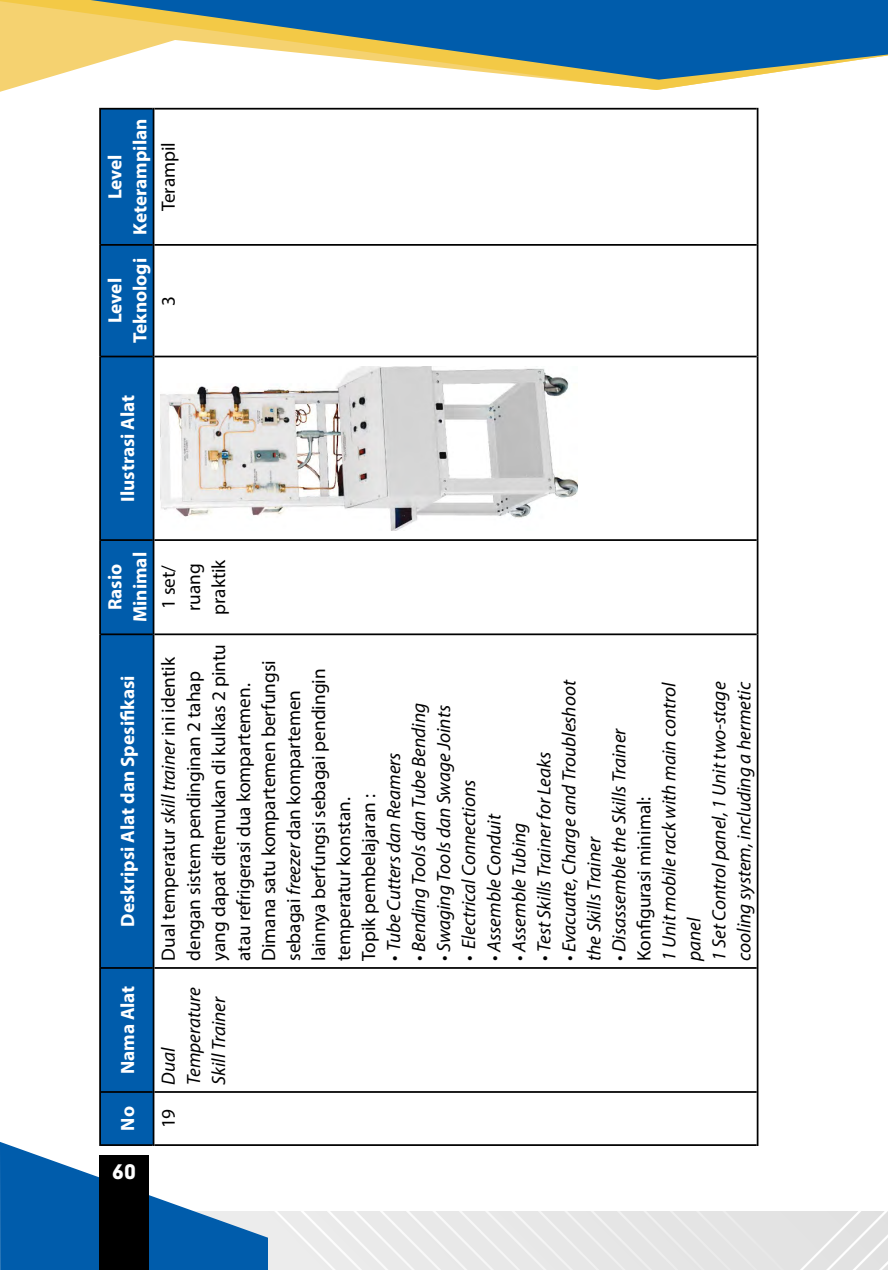
<style>
.page{position:relative;width:888px;height:1270px;background:#fff}
.page>*{position:absolute;margin:0;border:0;box-sizing:border-box;transform-origin:0 0}
.t1{font:italic 19.25px/25px "Myriad Pro";color:#000}
.t2{font:19.25px/25px "Myriad Pro";color:#000}
.t3{font:700 19.25px/25px "Myriad Pro";color:#fff;text-align:center}
.t4{font:900 19.25px "Geometrix";color:#fff}
.s1{font-style:italic}
.s2{font-style:normal}
</style>
<div class="page">
<div style="left:268px;top:1211px;width:620px;height:59px;background:#e8e8e8"></div>
<svg style="left:0;top:1142px;width:268px;height:128px"></svg>
<svg style="left:0;top:0;width:723px;height:90px"></svg>
<svg style="left:91px;top:0;width:797px;height:80px;fill:#005cab"></svg>
<div style="left:99px;top:1156px;width:50px;height:114px;background:#000"></div>
<div style="left:101px;top:110px;width:52px;height:1034px;background:#005cab"></div>
<hr style="left:99px;top:1092px;width:2px;height:54px;background:#000">
<hr style="left:101px;top:1144px;width:52px;height:2px;background:#000">
<hr style="left:99px;top:968px;width:2px;height:124px;background:#000">
<hr style="left:101px;top:1091px;width:52px;height:2px;background:#000">
<hr style="left:99px;top:634px;width:2px;height:334px;background:#000">
<hr style="left:101px;top:967px;width:52px;height:2px;background:#000">
<hr style="left:99px;top:540px;width:2px;height:94px;background:#000">
<hr style="left:101px;top:633px;width:52px;height:2px;background:#000">
<hr style="left:99px;top:357px;width:2px;height:183px;background:#000">
<hr style="left:101px;top:539px;width:52px;height:2px;background:#000">
<hr style="left:99px;top:245px;width:2px;height:112px;background:#000">
<hr style="left:101px;top:356px;width:52px;height:1px;background:#000">
<hr style="left:99px;top:108px;width:2px;height:137px;background:#000">
<hr style="left:101px;top:244px;width:52px;height:2px;background:#000">
<hr style="left:101px;top:108px;width:52px;height:2px;background:#000">
<hr style="left:153px;top:1092px;width:1px;height:54px;background:#000">
<hr style="left:154px;top:1144px;width:603px;height:2px;background:#000">
<hr style="left:153px;top:968px;width:1px;height:124px;background:#000">
<hr style="left:154px;top:1091px;width:603px;height:2px;background:#000">
<hr style="left:153px;top:634px;width:1px;height:334px;background:#000">
<hr style="left:154px;top:967px;width:603px;height:2px;background:#000">
<hr style="left:153px;top:540px;width:1px;height:94px;background:#000">
<hr style="left:154px;top:633px;width:603px;height:2px;background:#000">
<hr style="left:153px;top:357px;width:1px;height:183px;background:#000">
<hr style="left:154px;top:539px;width:603px;height:2px;background:#000">
<hr style="left:153px;top:245px;width:1px;height:112px;background:#000">
<hr style="left:154px;top:356px;width:603px;height:1px;background:#000">
<hr style="left:153px;top:108px;width:1px;height:137px;background:#000">
<hr style="left:154px;top:244px;width:603px;height:2px;background:#000">
<hr style="left:154px;top:108px;width:603px;height:2px;background:#000">
<hr style="left:757px;top:1092px;width:1px;height:54px;background:#000">
<hr style="left:757px;top:968px;width:1px;height:124px;background:#000">
<hr style="left:757px;top:634px;width:1px;height:334px;background:#000">
<hr style="left:757px;top:540px;width:1px;height:94px;background:#000">
<hr style="left:757px;top:357px;width:1px;height:183px;background:#000">
<hr style="left:757px;top:245px;width:1px;height:112px;background:#000">
<hr style="left:757px;top:108px;width:1px;height:137px;background:#000">
<img style="left:161px;top:366px;width:416px;height:164px">
<p class="t3" style="left:102px;top:235px;width:118px;rotate:-90deg">Level<br>Keterampilan</p>
<p class="t3" style="left:102px;top:343px;width:87px;rotate:-90deg">Level<br>Teknologi</p>
<p class="t2" style="left:156px;top:211px;width:71px;rotate:-90deg">Terampil</p>
<p class="t2" style="left:156px;top:306px;width:11px;rotate:-90deg">3</p>
<p class="t3" style="left:114px;top:502px;width:109px;rotate:-90deg">Ilustrasi Alat</p>
<p class="t3" style="left:102px;top:622px;width:72px;rotate:-90deg">Rasio<br>Minimal</p>
<p class="t3" style="left:114px;top:927px;width:253px;rotate:-90deg">Deskripsi Alat dan Spesifikasi</p>
<p class="t3" style="left:114px;top:1074px;width:90px;rotate:-90deg">Nama Alat</p>
<p class="t3" style="left:114px;top:1131px;width:26px;rotate:-90deg">No</p>
<p class="t4" style="left:112px;top:1159px;width:25px">60</p>
<p class="t2" style="left:156px;top:615px;width:57px;rotate:-90deg">1 set/ ruang praktik</p>
<p class="t2" style="left:156px;top:961px;width:318px;rotate:-90deg">Dual temperatur <span class="s1">skill trainer</span> ini identik dengan sistem pendinginan 2 tahap yang dapat ditemukan di kulkas 2 pintu atau refrigerasi dua kompartemen.<br>Dimana satu kompartemen berfungsi sebagai <span class="s1">freezer</span> dan kompartemen lainnya berfungsi sebagai pendingin temperatur konstan.<br>Topik pembelajaran :</p>
<p class="t1" style="left:381px;top:961px;width:210px;rotate:-90deg"><span class="s2">•</span> Tube Cutters dan Reamers</p>
<p class="t1" style="left:156px;top:1085px;width:99px;text-indent:-43px;rotate:-90deg"><span class="s2">19</span> Dual<br>Temperature<br>Skill Trainer</p>
<p class="t1" style="left:406px;top:961px;width:259px;rotate:-90deg">• Bending Tools dan Tube Bending</p>
<p class="t1" style="left:431px;top:961px;width:257px;rotate:-90deg">• Swaging Tools dan Swage Joints</p>
<p class="t1" style="left:456px;top:961px;width:183px;rotate:-90deg">• Electrical Connections</p>
<p class="t1" style="left:531px;top:961px;width:210px;rotate:-90deg">• Test Skills Trainer for Leaks</p>
<p class="t1" style="left:481px;top:961px;width:149px;rotate:-90deg">• Assemble Conduit</p>
<p class="t1" style="left:506px;top:961px;width:140px;rotate:-90deg">• Assemble Tubing</p>
<p class="t1" style="left:556px;top:961px;width:283px;rotate:-90deg">• Evacuate, Charge and Troubleshoot the Skills Trainer</p>
<p class="t1" style="left:606px;top:961px;width:234px;rotate:-90deg">• Disassemble the Skills Trainer</p>
<p class="t1" style="left:656px;top:961px;width:281px;rotate:-90deg">1 Unit mobile rack with main control panel<br>1 Set Control panel, 1 Unit two-stage cooling system, including a hermetic</p>
<p class="t2" style="left:631px;top:961px;width:166px;rotate:-90deg">Konfigurasi minimal:</p>
</div>
